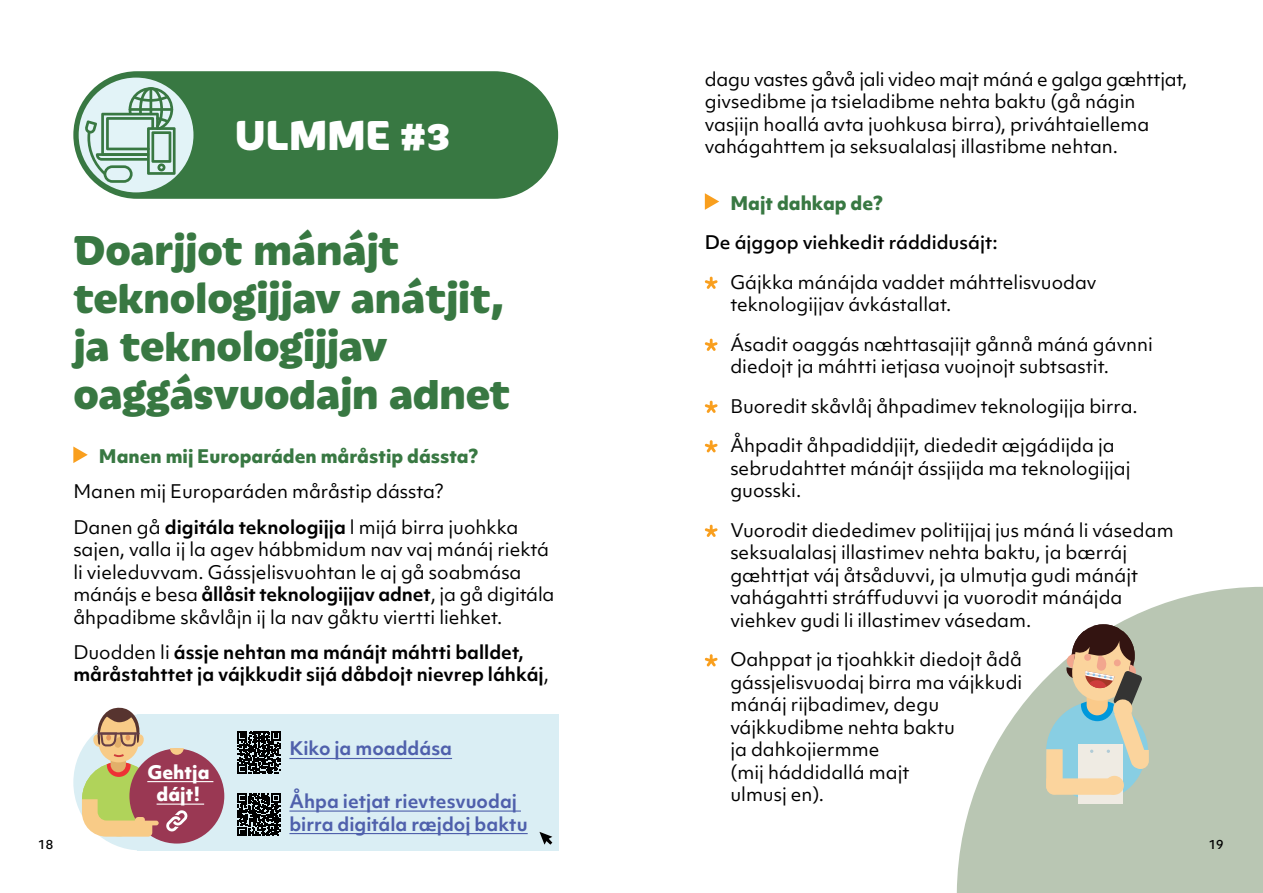
<style>
.page{position:relative;width:1263px;height:893px;background:#fff}
.page>*{position:absolute;margin:0;border:0;box-sizing:border-box;transform-origin:0 0}
.t1{font:800 45px/48px "Iskra";color:#387842}
.t2{font:800 45px "Iskra";color:#fff}
.t3{font:18px/22.5px "Objektiv Mk 1";color:#000}
.t4{font:700 18px/22.5px "Objektiv Mk 1";color:#000}
.t5{font:700 18px/22.5px "Objektiv Mk 1";color:#4f60ac}
.t6{font:800 18px "Objektiv Mk 1";color:#387842}
.t7{font:500 18px "Objektiv Mk 1";color:#000}
.t8{font:800 18px/22.5px "Objektiv Mk 1";color:#fff;text-align:center}
.t9{font:500 12px "Objektiv Mk 1";color:#000}
.s1{font-weight:700}
.s2{font-weight:400}
</style>
<div class="page">
<svg style="left:957px;top:587px;width:306px;height:306px;fill:#b9c6b3"></svg>
<svg style="left:705px;top:193px;width:14px;height:17px"></svg>
<svg style="left:705px;top:277px;width:13px;height:12px"></svg>
<svg style="left:705px;top:339px;width:13px;height:12px"></svg>
<svg style="left:705px;top:401px;width:13px;height:12px"></svg>
<svg style="left:705px;top:440px;width:13px;height:12px"></svg>
<svg style="left:705px;top:525px;width:13px;height:12px"></svg>
<svg style="left:705px;top:654px;width:13px;height:12px"></svg>
<svg style="left:73px;top:446px;width:15px;height:17px"></svg>
<div style="left:137px;top:714px;width:421px;height:136px;background:#daeef4"></div>
<div style="left:73px;top:714px;width:136px;height:136px;background:#daeef4;border-radius:50%"></div>
<hr style="left:289px;top:758px;width:163px;height:1px;background:#4f60ac">
<div style="left:73px;top:71px;width:485px;height:128px;background:#387842;border-radius:64px"></div>
<div style="left:79px;top:78px;width:114px;height:114px;background:#e2f3f7;border-radius:50%"></div>
<svg style="left:85px;top:87px;width:91px;height:96px"></svg>
<hr style="left:289px;top:810px;width:232px;height:2px;background:#4f60ac">
<hr style="left:289px;top:833px;width:239px;height:1px;background:#4f60ac">
<div style="left:1078px;top:744px;width:44px;height:60px;background:#efebe3"></div>
<svg style="left:1046px;top:622px;width:103px;height:173px"></svg>
<div style="left:129px;top:749px;width:95px;height:94px;background:#9a3853;border-radius:50%"></div>
<svg style="left:170px;top:748px;width:14px;height:7px"></svg>
<svg style="left:166px;top:810px;width:22px;height:22px"></svg>
<svg style="left:82px;top:707px;width:77px;height:130px"></svg>
<hr style="left:98px;top:732px;width:42px;height:2px;background:#663f46">
<svg style="left:539px;top:832px;width:13px;height:13px"></svg>
<svg style="left:238px;top:793px;width:42px;height:43px"></svg>
<svg style="left:238px;top:731px;width:42px;height:43px"></svg>
<hr style="left:147px;top:781px;width:66px;height:1px;background:#fff">
<hr style="left:157px;top:803px;width:47px;height:2px;background:#fff">
<h1 class="t2" style="left:235px;top:101px;width:217px">ULMME #3</h1>
<h1 class="t1" style="left:73px;top:223px;width:439px">Doarjjot mánájt teknologijjav anátjit, ja teknologijjav oaggásvuodajn adnet</h1>
<p class="t6" style="left:99px;top:443px;width:381px">Manen mij Europaráden måråstip dássta?</p>
<p class="t3" style="left:73px;top:474px;width:447px;line-height:35.2px">Manen mij Europaráden måråstip dássta?<br>Danen gå <span class="s1">digitála teknologijja</span> l mijá birra juohkka</p>
<p class="t3" style="left:73px;top:538px;width:483px">sajen, valla ij la agev hábbmidum nav vaj mánáj riektá li vieleduvvam. Gássjelisvuohtan le aj gå soabmása mánájs e besa <span class="s1">ållåsit teknologijjav adnet</span>, ja gå digitála åhpadibme skåvlåjn ij la nav gåktu viertti liehket.</p>
<p class="t4" style="left:73px;top:640px;width:477px"><span class="s2">Duodden li</span> ássje nehtan ma mánájt máhtti balldet, måråstahttet ja vájkkudit sijá dåbdojt nievrep láhkáj<span class="s2">,</span></p>
<p class="t8" style="left:147px;top:760px;width:64px">Gehtja dájt!</p>
<p class="t5" style="left:289px;top:737px;width:164px">Kiko ja moaddása</p>
<p class="t5" style="left:289px;top:790px;width:240px">Åhpa ietjat rievtesvuodaj birra digitála ræjdoj baktu</p>
<p class="t3" style="left:705px;top:68px;width:484px">dagu vastes gåvå jali video majt máná e galga gæhttjat, givsedibme ja tsieladibme nehta baktu (gå nágin vasjijn hoallá avta juohkusa birra), priváhtaiellema vahágahttem ja seksualalasj illastibme nehtan.</p>
<p class="t6" style="left:730px;top:190px;width:154px">Majt dahkap de?</p>
<p class="t7" style="left:705px;top:230px;width:294px">De ájggop viehkedit ráddidusájt:</p>
<p class="t3" style="left:730px;top:271px;width:368px">Gájkka mánájda vaddet máhttelisvuodav teknologijjav ávkástallat.</p>
<p class="t3" style="left:730px;top:333px;width:424px">Ásadit oaggás næhttasajijt gånnå máná gávnni diedojt ja máhtti ietjasa vuojnojt subtsastit.</p>
<p class="t3" style="left:730px;top:386px;width:409px;line-height:39.5px">Buoredit skåvlåj åhpadimev teknologijja birra.<br>Åhpadit åhpadiddjijt, diededit æjgádijda ja</p>
<p class="t3" style="left:730px;top:457px;width:402px">sebrudahttet mánájt ássjijda ma teknologijjaj guosski.</p>
<p class="t3" style="left:730px;top:519px;width:445px">Vuorodit diededimev politijjaj jus máná li vásedam seksualalasj illastimev nehta baktu, ja bærráj gæhttjat váj åtsåduvvi, ja ulmutja gudi mánájt vahágahtti stráffuduvvi ja vuorodit mánájda viehkev gudi li illastimev vásedam.</p>
<p class="t3" style="left:730px;top:648px;width:293px">Oahppat ja tjoahkkit diedojt ådå gássjelisvuodaj birra ma vájkkudi mánáj rijbadimev, degu vájkkudibme nehta baktu<br>ja dahkojiermme<br>(mij háddidallá majt<br>ulmusj en).</p>
<p class="t9" style="left:38px;top:836px;width:16px">18</p>
<p class="t9" style="left:1209px;top:836px;width:16px">19</p>
</div>
